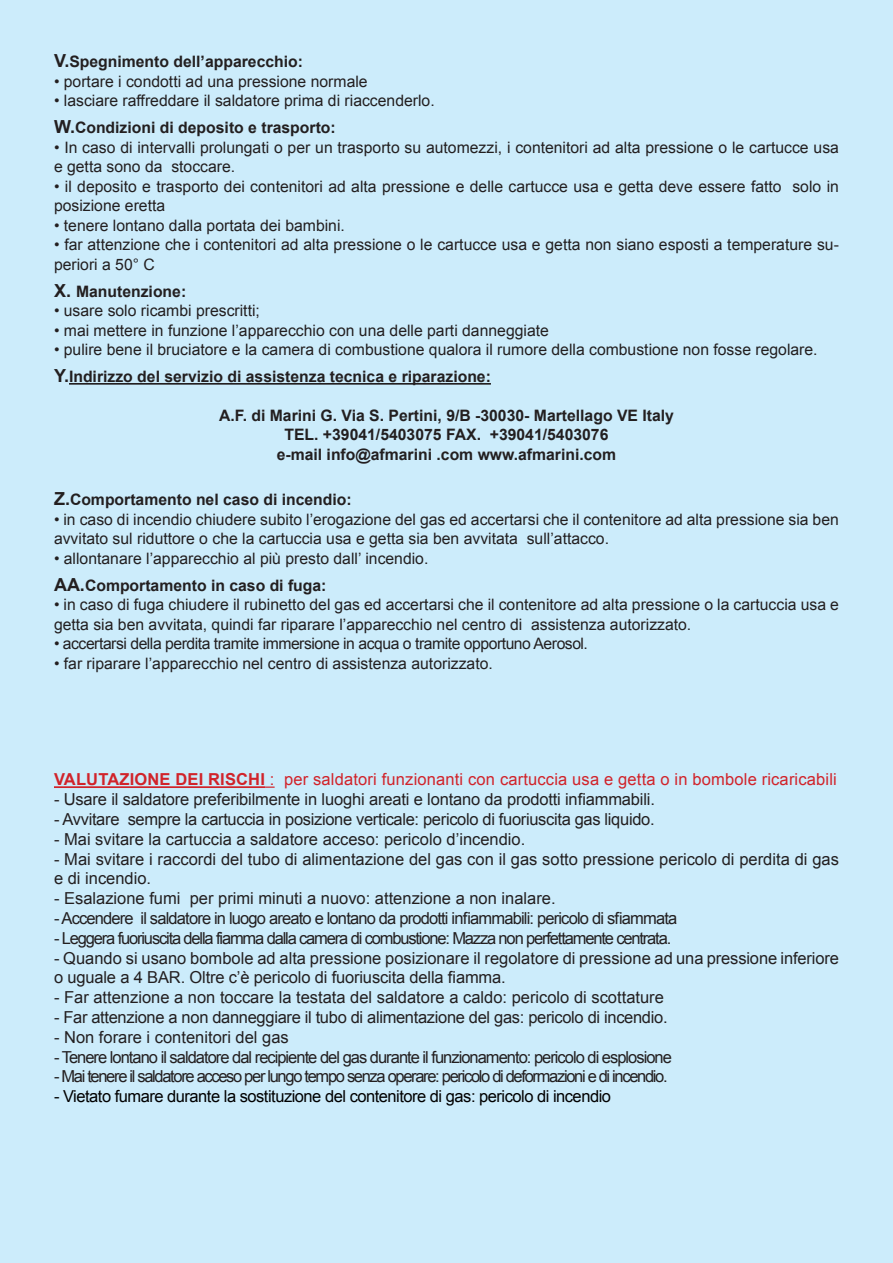
<style>
.page{position:relative;width:893px;height:1263px;background:#ccecfb}
.page>*{position:absolute;margin:0;border:0;box-sizing:border-box;transform-origin:0 0}
.t1{font:16.5px/19.8px "Arial";letter-spacing:-.01em;color:#231f20}
.t2{font:16.5px "Arial";letter-spacing:.01em;color:#d1232a}
.t3{font:16.5px "Arial";letter-spacing:-.06em;color:#231f20}
.t4{font:16.5px "Arial";letter-spacing:-.08em;color:#231f20}
.t5{font:16.5px "Arial";letter-spacing:-.07em;color:#231f20}
.t6{font:16.5px "Arial";letter-spacing:-.05em;color:#231f20}
.t7{font:16.5px "Arial";letter-spacing:-.03em;color:#000}
.t8{font:15.75px/19.5px "Arial";color:#231f20}
.t9{font:700 15.75px/19.5px "Arial";color:#231f20;text-align:center}
.t10{font:15.75px "Arial";letter-spacing:-.03em;color:#231f20}
.s1{font-size:18px}
.s2{font-weight:700;font-size:18px}
.s3{font-weight:700}
</style>
<div class="page">
<hr style="left:69px;top:383px;width:422px;height:2px;background:#231f20">
<hr style="left:54px;top:786px;width:211px;height:2px;background:#d1232a">
<svg style="left:265px;top:786px;width:10px;height:2px"></svg>
<p class="t9" style="left:54px;top:52px;width:251px"><span class="s1">V.</span>Spegnimento dell’apparecchio:</p>
<p class="t8" style="left:54px;top:71px;width:315px">• portare i condotti ad una pressione normale</p>
<p class="t8" style="left:54px;top:87px;width:382px;line-height:27px">• lasciare raffreddare il saldatore prima di riaccenderlo.<br><span class="s2">W.</span><span class="s3">Condizioni di deposito e trasporto:</span></p>
<p class="t8" style="left:54px;top:137px;width:786px">• In caso di intervalli prolungati o per un trasporto su automezzi, i contenitori ad alta pressione o le cartucce usa e getta sono da stoccare.</p>
<p class="t8" style="left:54px;top:176px;width:786px">• il deposito e trasporto dei contenitori ad alta pressione e delle cartucce usa e getta deve essere fatto solo in posizione eretta</p>
<p class="t8" style="left:54px;top:215px;width:292px">• tenere lontano dalla portata dei bambini.</p>
<p class="t8" style="left:54px;top:235px;width:786px">• far attenzione che i contenitori ad alta pressione o le cartucce usa e getta non siano esposti a temperature su&shy;periori a 50° C</p>
<p class="t9" style="left:54px;top:282px;width:134px"><span class="s1">X.</span> Manutenzione:</p>
<p class="t8" style="left:54px;top:301px;width:207px">• usare solo ricambi prescritti;</p>
<p class="t8" style="left:54px;top:320px;width:496px">• mai mettere in funzione l’apparecchio con una delle parti danneggiate</p>
<p class="t8" style="left:54px;top:336px;width:765px;line-height:27px">• pulire bene il bruciatore e la camera di combustione qualora il rumore della combustione non fosse regolare.<br><span class="s2">Y.</span><span class="s3">Indirizzo del servizio di assistenza tecnica e riparazione:</span></p>
<p class="t9" style="left:219px;top:406px;width:456px">A.F. di Marini G. Via S. Pertini, 9/B -30030- Martellago VE Italy<br>TEL. +39041/5403075 FAX. +39041/5403076<br>e-mail info@afmarini .com www.afmarini.com</p>
<p class="t9" style="left:54px;top:491px;width:299px"><span class="s1">Z.</span>Comportamento nel caso di incendio:</p>
<p class="t8" style="left:54px;top:510px;width:786px">• in caso di incendio chiudere subito l’erogazione del gas ed accertarsi che il contenitore ad alta pressione sia ben avvitato sul riduttore o che la cartuccia usa e getta sia ben avvitata sull’attacco.</p>
<p class="t8" style="left:54px;top:545px;width:376px;line-height:27px">• allontanare l’apparecchio al più presto dall’ incendio.<br><span class="s2">AA.</span><span class="s3">Comportamento in caso di fuga:</span></p>
<p class="t8" style="left:54px;top:595px;width:786px">• in caso di fuga chiudere il rubinetto del gas ed accertarsi che il contenitore ad alta pressione o la cartuccia usa e getta sia ben avvitata, quindi far riparare l’apparecchio nel centro di assistenza autorizzato.</p>
<p class="t10" style="left:54px;top:634px;width:535px">• accertarsi della perdita tramite immersione in acqua o tramite opportuno Aerosol.</p>
<p class="t8" style="left:54px;top:654px;width:440px">• far riparare l’apparecchio nel centro di assistenza autorizzato.</p>
<p class="t2" style="left:54px;top:769px;width:784px"><span class="s3">VALUTAZIONE DEI RISCHI</span> : per saldatori funzionanti con cartuccia usa e getta o in bombole ricaricabili</p>
<p class="t1" style="left:54px;top:790px;width:602px">- Usare il saldatore preferibilmente in luoghi areati e lontano da prodotti infiammabili.</p>
<p class="t1" style="left:54px;top:809px;width:602px">- Avvitare sempre la cartuccia in posizione verticale: pericolo di fuoriuscita gas liquido.</p>
<p class="t1" style="left:54px;top:829px;width:473px">- Mai svitare la cartuccia a saldatore acceso: pericolo d’incendio.</p>
<p class="t1" style="left:54px;top:849px;width:786px">- Mai svitare i raccordi del tubo di alimentazione del gas con il gas sotto pressione pericolo di perdita di gas e di incendio.</p>
<p class="t1" style="left:54px;top:889px;width:503px">- Esalazione fumi per primi minuti a nuovo: attenzione a non inalare.</p>
<p class="t6" style="left:54px;top:907px;width:625px">- Accendere il saldatore in luogo areato e lontano da prodotti infiammabili: pericolo di sfiammata</p>
<p class="t5" style="left:54px;top:927px;width:619px">- Leggera fuoriuscita della fiamma dalla camera di combustione: Mazza non perfettamente centrata.</p>
<p class="t1" style="left:54px;top:948px;width:786px">- Quando si usano bombole ad alta pressione posizionare il regolatore di pressione ad una pressione inferiore o uguale a 4 BAR. Oltre c’è pericolo di fuoriuscita della fiamma.</p>
<p class="t1" style="left:54px;top:988px;width:611px">- Far attenzione a non toccare la testata del saldatore a caldo: pericolo di scottature</p>
<p class="t1" style="left:54px;top:1007px;width:615px">- Far attenzione a non danneggiare il tubo di alimentazione del gas: pericolo di incendio.</p>
<p class="t1" style="left:54px;top:1027px;width:236px">- Non forare i contenitori del gas</p>
<p class="t3" style="left:54px;top:1046px;width:619px">- Tenere lontano il saldatore dal recipiente del gas durante il funzionamento: pericolo di esplosione</p>
<p class="t4" style="left:54px;top:1066px;width:615px">- Mai tenere il saldatore acceso per lungo tempo senza operare: pericolo di deformazioni e di incendio.</p>
<p class="t7" style="left:54px;top:1086px;width:558px">- Vietato fumare durante la sostituzione del contenitore di gas: pericolo di incendio</p>
</div>
